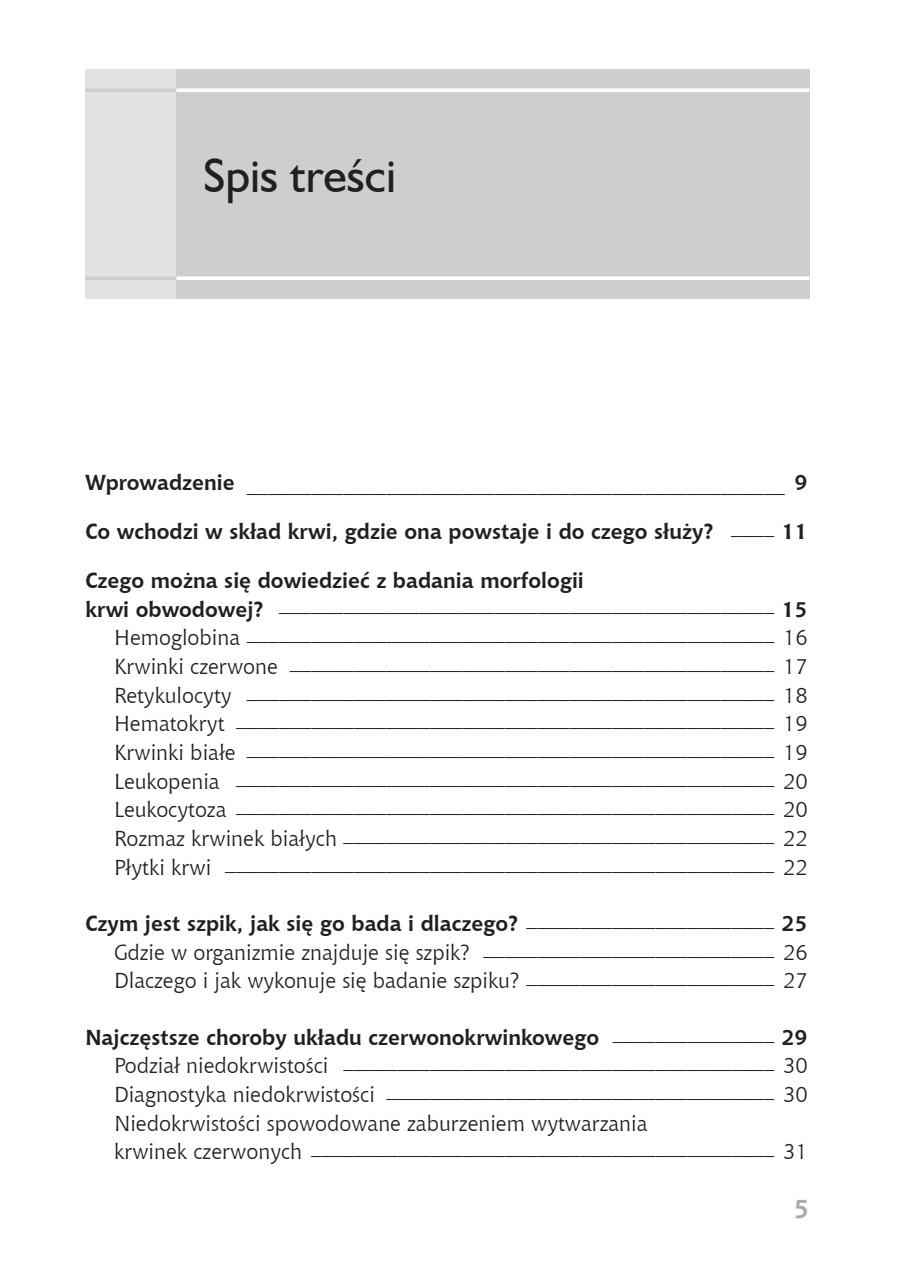
<style>
.page{position:relative;width:898px;height:1281px;background:#fff}
.page>*{position:absolute;margin:0;border:0;box-sizing:border-box;transform-origin:0 0}
.t1{font:47.93px "Humanist 521 L2";color:#231f20}
.t2{font:700 26.32px "Chianti BT";color:#a8a9ad}
.t3{font:21.6px/28.6px "Chianti BT";color:#231f20;text-align:justify}
.t4{font:700 21.6px/21.6px "Chianti BT";color:#231f20}
.s1{font-weight:700}
.s2{font-weight:400}
</style>
<div class="page">
<div style="left:85px;top:69px;width:724px;height:230px;background:#cdced0"></div>
<div style="left:85px;top:69px;width:91px;height:230px;background:#e1e2e4"></div>
<svg style="left:176px;top:88px;width:633px;height:4px;background:#f9f9f9"></svg>
<svg style="left:176px;top:276px;width:633px;height:4px;background:#f9f9f9"></svg>
<hr style="left:85px;top:276px;width:91px;height:4px;background:#cdced0">
<hr style="left:85px;top:88px;width:91px;height:4px;background:#cdced0">
<h1 class="t1" style="left:203px;top:145px;width:194px">Spis treści</h1>
<p class="t3" style="left:85px;top:467px;width:724px"><span class="s1">Wprowadzenie</span> __________________________________________________ <span class="s1">9</span></p>
<p class="t4" style="left:85px;top:519px;width:724px">Co wchodzi w skład krwi, gdzie ona powstaje i do czego służy? <sup>____</sup> 11</p>
<p class="t4" style="left:85px;top:568px;width:724px">Czego można się dowiedzieć z badania morfologii<br>krwi obwodowej? <span class="s2">______________________________________________</span> 15</p>
<p class="t3" style="left:114px;top:615px;width:695px">Hemoglobina _________________________________________________ 16<br>Krwinki czerwone _____________________________________________ 17<br>Retykulocyty _________________________________________________ 18<br>Hematokryt __________________________________________________ 19<br>Krwinki białe _________________________________________________ 19<br>Leukopenia __________________________________________________ 20<br>Leukocytoza __________________________________________________ 20<br>Rozmaz krwinek białych ________________________________________ 22<br>Płytki krwi ___________________________________________________ 22</p>
<p class="t3" style="left:114px;top:908px;width:695px;text-indent:-29px"><span class="s1">Czym jest szpik, jak się go bada i dlaczego?</span> _______________________ <span class="s1">25<br></span>Gdzie w organizmie znajduje się szpik? ___________________________ 26<br>Dlaczego i jak wykonuje się badanie szpiku? _______________________ 27</p>
<p class="t3" style="left:85px;top:1025px;width:724px;line-height:21.6px;text-align:right"><span class="s1">Najczęstsze choroby układu czerwonokrwinkowego</span> _______________ <span class="s1">29<br></span>Podział niedokrwistości ________________________________________ 30</p>
<p class="t3" style="left:114px;top:1068px;width:695px;line-height:35.8px">Diagnostyka niedokrwistości ____________________________________ 30<br>Niedokrwistości spowodowane zaburzeniem wytwarzania</p>
<p class="t3" style="left:114px;top:1129px;width:695px">krwinek czerwonych ___________________________________________ 31</p>
<p class="t2" style="left:793px;top:1189px;width:18px">5</p>
</div>
